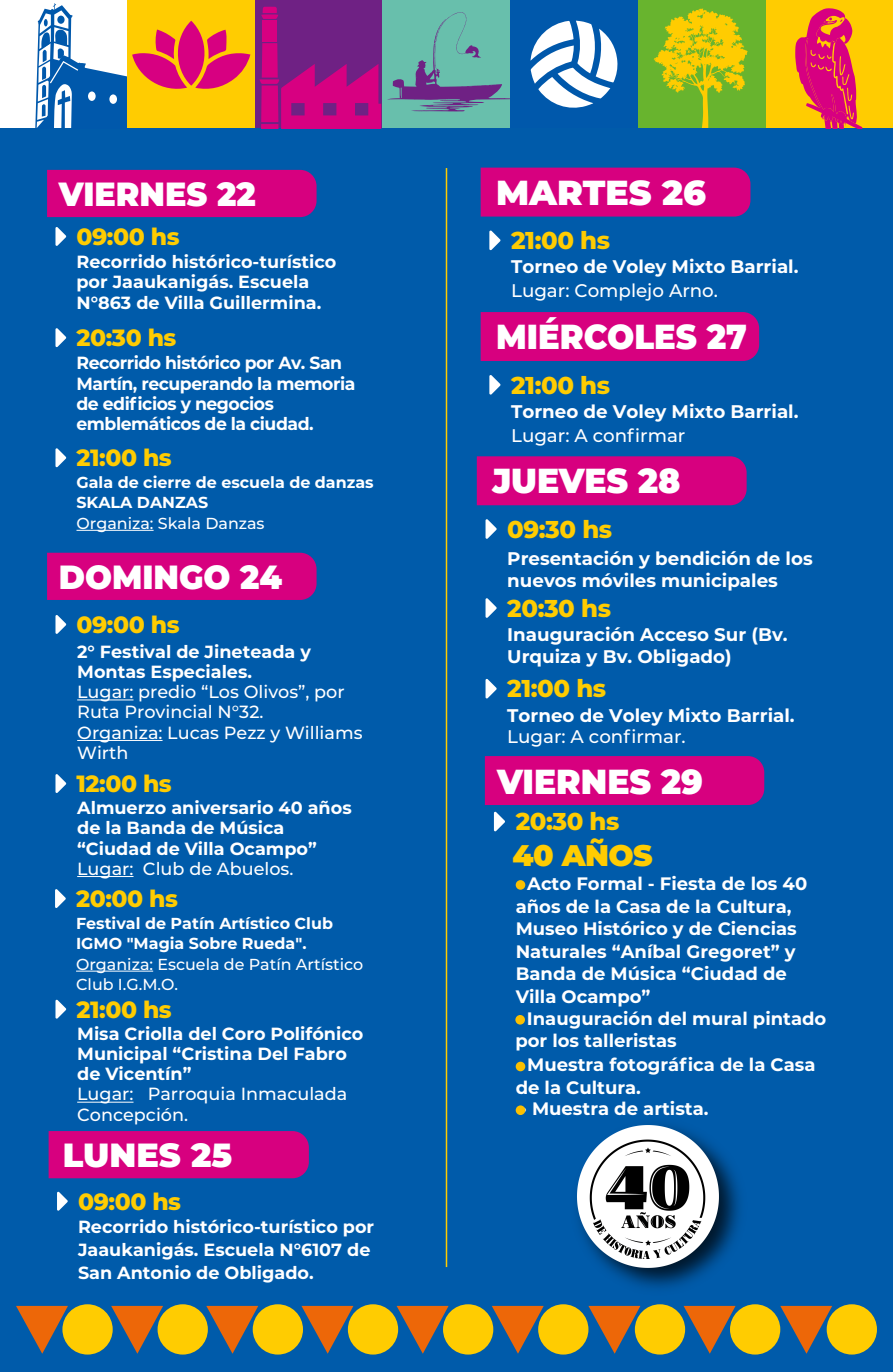
<style>
.page{position:relative;width:893px;height:1372px;background:#005baa}
.page>*{position:absolute;margin:0;border:0;box-sizing:border-box;transform-origin:0 0}
.t1{font:900 34.65px "Montserrat";color:#fff;scale:.95 1}
.t2{font:900 34.65px "Montserrat";color:#fff;scale:.93 1}
.t3{font:900 34.65px "Montserrat";color:#fff}
.t4{font:900 33.45px "Montserrat";color:#fff;scale:.95 1}
.t5{font:900 33.45px "Montserrat";color:#fff}
.t6{font:900 29.85px "Montserrat";letter-spacing:-.02em;color:#ffcc01}
.t7{font:800 24.3px "Montserrat";letter-spacing:-.02em;color:#ffcc01}
.t8{font:800 23.55px "Montserrat";letter-spacing:-.02em;color:#ffcc01}
.t9{font:700 18.3px/21.9px "Montserrat";color:#fff}
.t10{font:500 18.3px "Montserrat";color:#fff}
.t11{font:700 18px/22.5px "Montserrat";color:#fff}
.t12{font:700 17.55px/20.2px "Montserrat";color:#fff}
.t13{font:500 17.55px/20.2px "Montserrat";color:#fff}
.t14{font:700 17.55px/20.2px "Montserrat";letter-spacing:-.025em;color:#fff}
.t15{font:700 15.9px/20.2px "Montserrat";color:#fff}
.t16{font:500 15.9px/20.2px "Montserrat";color:#fff}
</style>
<div class="page">
<svg style="left:16px;top:1306px;width:52px;height:47px"></svg>
<div style="left:62px;top:1304px;width:51px;height:50px;background:#ffcc01;border-radius:25px"></div>
<svg style="left:111px;top:1306px;width:52px;height:47px"></svg>
<div style="left:158px;top:1304px;width:50px;height:50px;background:#ffcc01;border-radius:25px"></div>
<svg style="left:206px;top:1306px;width:52px;height:47px"></svg>
<div style="left:253px;top:1304px;width:50px;height:50px;background:#ffcc01;border-radius:25px"></div>
<svg style="left:301px;top:1306px;width:52px;height:47px"></svg>
<div style="left:348px;top:1304px;width:50px;height:50px;background:#ffcc01;border-radius:25px"></div>
<svg style="left:397px;top:1306px;width:52px;height:47px"></svg>
<div style="left:443px;top:1304px;width:50px;height:50px;background:#ffcc01;border-radius:25px"></div>
<svg style="left:492px;top:1306px;width:52px;height:47px"></svg>
<div style="left:538px;top:1304px;width:50px;height:50px;background:#ffcc01;border-radius:25px"></div>
<svg style="left:588px;top:1306px;width:52px;height:47px"></svg>
<div style="left:635px;top:1304px;width:50px;height:50px;background:#ffcc01;border-radius:25px"></div>
<svg style="left:684px;top:1306px;width:51px;height:47px"></svg>
<div style="left:730px;top:1304px;width:50px;height:50px;background:#ffcc01;border-radius:25px"></div>
<svg style="left:780px;top:1306px;width:52px;height:47px"></svg>
<div style="left:827px;top:1304px;width:50px;height:50px;background:#ffcc01;border-radius:25px"></div>
<div style="left:49px;top:1131px;width:260px;height:47px;background:#d7007f"></div>
<svg style="left:57px;top:1191px;width:11px;height:20px"></svg>
<div style="left:481px;top:168px;width:269px;height:49px;background:#d7007f"></div>
<svg style="left:489px;top:230px;width:12px;height:21px"></svg>
<div style="left:481px;top:312px;width:278px;height:49px;background:#d7007f"></div>
<svg style="left:489px;top:375px;width:12px;height:20px"></svg>
<svg style="left:485px;top:679px;width:12px;height:20px"></svg>
<div style="left:477px;top:456px;width:270px;height:49px;background:#d7007f"></div>
<svg style="left:485px;top:519px;width:12px;height:20px"></svg>
<svg style="left:485px;top:598px;width:12px;height:20px"></svg>
<hr style="left:446px;top:168px;width:1px;height:1099px;background:#ffcc01">
<div style="left:47px;top:170px;width:270px;height:47px;background:#d7007f"></div>
<svg style="left:55px;top:227px;width:11px;height:19px"></svg>
<svg style="left:55px;top:328px;width:11px;height:19px"></svg>
<svg style="left:55px;top:448px;width:11px;height:20px"></svg>
<hr style="left:76px;top:530px;width:78px;height:1px;background:#fff">
<div style="left:47px;top:553px;width:270px;height:47px;background:#d7007f"></div>
<svg style="left:55px;top:615px;width:11px;height:19px"></svg>
<svg style="left:55px;top:774px;width:11px;height:19px"></svg>
<svg style="left:55px;top:889px;width:11px;height:19px"></svg>
<hr style="left:76px;top:970px;width:77px;height:1px;background:#fff">
<hr style="left:77px;top:876px;width:57px;height:1px;background:#fff">
<svg style="left:55px;top:999px;width:11px;height:20px"></svg>
<hr style="left:77px;top:1101px;width:57px;height:1px;background:#fff">
<hr style="left:77px;top:699px;width:57px;height:1px;background:#fff">
<hr style="left:77px;top:740px;width:86px;height:1px;background:#fff">
<div style="left:765px;top:0;width:128px;height:128px;background:#ffcc01"></div>
<svg style="left:795px;top:8px;width:67px;height:120px"></svg>
<div style="left:638px;top:0;width:127px;height:128px;background:#68b42e"></div>
<svg style="left:654px;top:8px;width:94px;height:120px"></svg>
<div style="left:0;top:0;width:127px;height:128px;background:#fff"></div>
<div style="left:255px;top:0;width:127px;height:128px;background:#6f2184"></div>
<div style="left:262px;top:20px;width:15px;height:21px;background:#d70081"></div>
<svg style="left:261px;top:7px;width:17px;height:12px"></svg>
<svg style="left:259px;top:43px;width:122px;height:85px"></svg>
<div style="left:128px;top:0;width:127px;height:128px;background:#ffcc01"></div>
<svg style="left:35px;top:3px;width:215px;height:125px"></svg>
<svg style="left:530px;top:21px;width:88px;height:87px"></svg>
<div style="left:382px;top:1px;width:128px;height:127px;background:#68bfac"></div>
<svg style="left:387px;top:12px;width:123px;height:100px"></svg>
<div style="left:516px;top:1105px;width:9px;height:10px;background:#fcc000;border-radius:50%"></div>
<div style="left:485px;top:756px;width:279px;height:49px;background:#d7007f"></div>
<svg style="left:494px;top:811px;width:11px;height:21px"></svg>
<div style="left:516px;top:1061px;width:9px;height:10px;background:#fcc000;border-radius:50%"></div>
<div style="left:515px;top:1015px;width:10px;height:9px;background:#fcc000;border-radius:50%"></div>
<div style="left:516px;top:880px;width:9px;height:10px;background:#fcc000;border-radius:50%"></div>
<img style="left:573px;top:1121px;width:153px;height:153px">
<h2 class="t4" style="left:59px;top:169px;width:209px">VIERNES 22</h2>
<h3 class="t8" style="left:76px;top:219px;width:105px">09:00 hs</h3>
<p class="t12" style="left:76px;top:251px;width:261px">Recorrido histórico-turístico por Jaaukanigás. Escuela<br>N°863 de Villa Guillermina.</p>
<h3 class="t8" style="left:76px;top:320px;width:101px">20:30 hs</h3>
<p class="t14" style="left:76px;top:352px;width:280px">Recorrido histórico por Av. San<br>Martín, recuperando la memoria de edificios y negocios emblemáticos de la ciudad.</p>
<h3 class="t8" style="left:76px;top:440px;width:97px">21:00 hs</h3>
<p class="t15" style="left:76px;top:472px;width:299px">Gala de cierre de escuela de danzas<br>SKALA DANZAS</p>
<p class="t16" style="left:76px;top:512px;width:190px">Organiza: Skala Danzas</p>
<h2 class="t4" style="left:59px;top:552px;width:237px">DOMINGO 24</h2>
<h3 class="t8" style="left:76px;top:607px;width:105px">09:00 hs</h3>
<p class="t12" style="left:77px;top:640px;width:235px">2° Festival de Jineteada y<br>Montas Especiales.</p>
<p class="t13" style="left:77px;top:681px;width:287px">Lugar: predio “Los Olivos”, por<br>Ruta Provincial N°32.<br>Organiza: Lucas Pezz y Williams<br>Wirth</p>
<h3 class="t8" style="left:76px;top:766px;width:97px">12:00 hs</h3>
<p class="t12" style="left:77px;top:797px;width:276px">Almuerzo aniversario 40 años de la Banda de Música “Ciudad de Villa Ocampo”</p>
<p class="t13" style="left:77px;top:858px;width:218px">Lugar: Club de Abuelos.</p>
<h3 class="t8" style="left:76px;top:881px;width:103px">20:00 hs</h3>
<p class="t15" style="left:76px;top:912px;width:258px">Festival de Patín Artístico Club<br>IGMO "Magia Sobre Rueda".</p>
<p class="t16" style="left:76px;top:953px;width:289px">Organiza: Escuela de Patín Artístico<br>Club I.G.M.O.</p>
<h3 class="t8" style="left:76px;top:992px;width:97px">21:00 hs</h3>
<p class="t12" style="left:77px;top:1022px;width:288px">Misa Criolla del Coro Polifónico<br>Municipal “Cristina Del Fabro de Vicentín”</p>
<p class="t13" style="left:77px;top:1083px;width:272px">Lugar: Parroquia Inmaculada<br>Concepción.</p>
<h2 class="t5" style="left:63px;top:1130px;width:171px">LUNES 25</h2>
<h3 class="t8" style="left:78px;top:1184px;width:105px">09:00 hs</h3>
<p class="t12" style="left:78px;top:1214px;width:298px;line-height:23.1px">Recorrido histórico-turístico por<br>Jaaukanigás. Escuela N°6107 de<br>San Antonio de Obligado.</p>
<h1 class="t3" style="left:496px;top:166px;width:211px">MARTES 26</h1>
<h3 class="t7" style="left:511px;top:223px;width:100px">21:00 hs</h3>
<p class="t9" style="left:511px;top:255px;width:289px">Torneo de Voley Mixto Barrial.</p>
<p class="t10" style="left:511px;top:278px;width:208px">Lugar: Complejo Arno.</p>
<h1 class="t2" style="left:496px;top:311px;width:271px">MIÉRCOLES 27</h1>
<h3 class="t7" style="left:511px;top:367px;width:100px">21:00 hs</h3>
<p class="t9" style="left:511px;top:399px;width:289px">Torneo de Voley Mixto Barrial.</p>
<p class="t10" style="left:511px;top:422px;width:176px">Lugar: A confirmar</p>
<h1 class="t1" style="left:492px;top:455px;width:200px">JUEVES 28</h1>
<h3 class="t7" style="left:507px;top:511px;width:106px">09:30 hs</h3>
<p class="t9" style="left:507px;top:546px;width:307px">Presentación y bendición de los nuevos móviles municipales</p>
<h3 class="t7" style="left:507px;top:590px;width:105px">20:30 hs</h3>
<p class="t9" style="left:507px;top:622px;width:282px">Inauguración Acceso Sur (Bv.<br>Urquiza y Bv. Obligado)</p>
<h3 class="t7" style="left:507px;top:671px;width:100px">21:00 hs</h3>
<p class="t9" style="left:507px;top:703px;width:289px">Torneo de Voley Mixto Barrial.</p>
<p class="t10" style="left:507px;top:724px;width:180px">Lugar: A confirmar.</p>
<h1 class="t1" style="left:497px;top:755px;width:218px">VIERNES 29</h1>
<h3 class="t7" style="left:516px;top:804px;width:105px">20:30 hs</h3>
<h3 class="t6" style="left:513px;top:833px;width:142px">40 AÑOS</h3>
<p class="t11" style="left:516px;top:871px;width:293px">• Acto Formal - Fiesta de los 40 años de la Casa de la Cultura,<br>Museo Histórico y de Ciencias<br>Naturales “Aníbal Gregoret” y<br>Banda de Música “Ciudad de<br>Villa Ocampo”</p>
<p class="t11" style="left:515px;top:1006px;width:312px">• Inauguración del mural pintado por los talleristas</p>
<p class="t11" style="left:516px;top:1053px;width:301px">• Muestra fotográfica de la Casa de la Cultura.</p>
<p class="t11" style="left:520px;top:1096px;width:190px">• Muestra de artista.</p>
</div>
